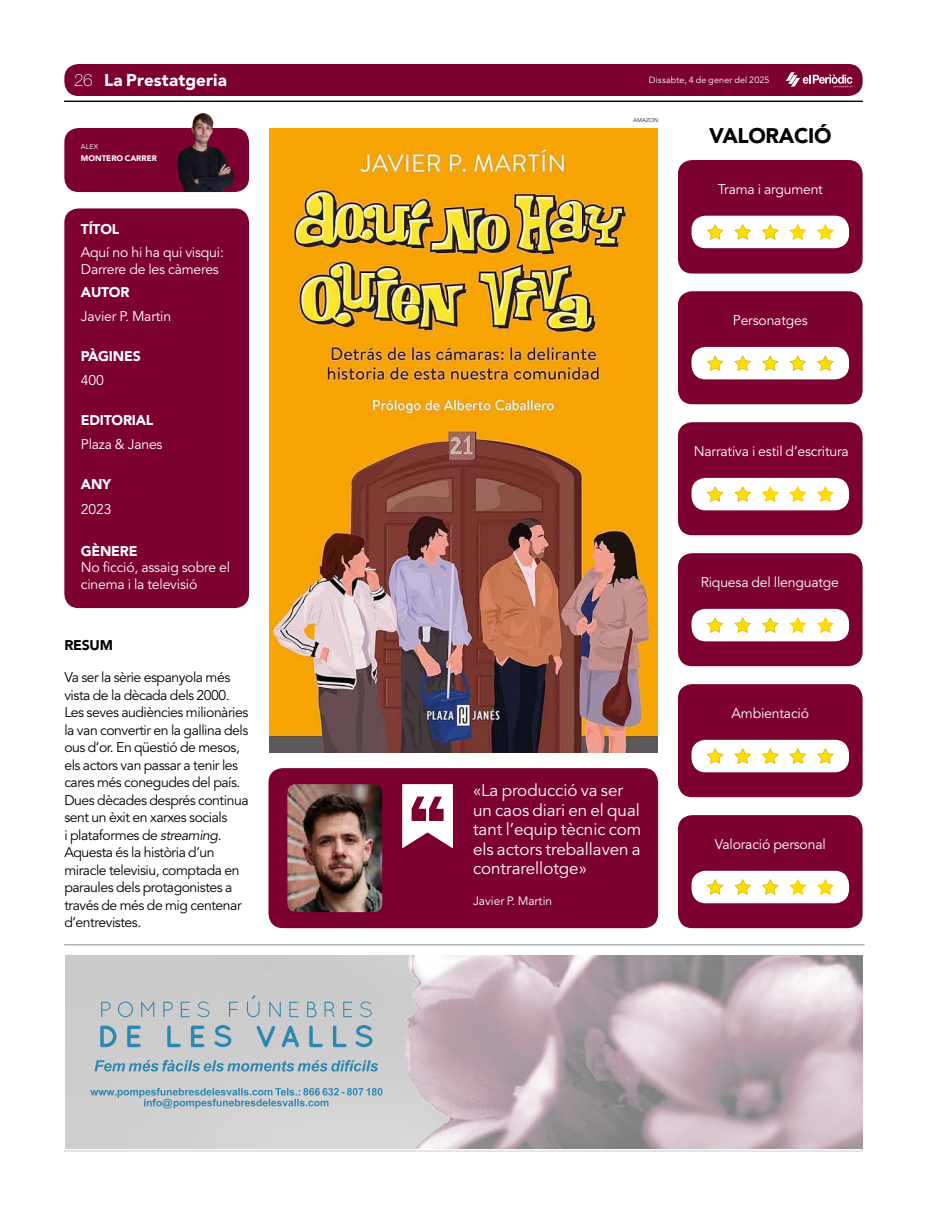
<style>
.page{position:relative;width:927px;height:1220px;background:#fff}
.page>*{position:absolute;margin:0;border:0;box-sizing:border-box;transform-origin:0 0}
.t1{font:900 21px "Avenir LT Std";letter-spacing:-.015em;color:#000}
.t2{font:17px/19.5px "Avenir LT Std";letter-spacing:-.005em;color:#fff}
.t3{font:900 17px "Avenir LT Std";color:#fff}
.t4{font:14px/17.5px "Avenir LT Std";letter-spacing:-.035em;color:#000}
.t5{font:14px/17px "Avenir LT Std";letter-spacing:-.015em;color:#fff}
.t6{font:900 14px "Avenir LT Std";letter-spacing:-.015em;color:#fff}
.t7{font:900 14px "Avenir LT Std";color:#000}
.t8{font:12px "Avenir LT Std";color:#fff}
.t9{font:9px "Avenir LT Std";letter-spacing:.015em;color:#fff}
.t10{font:900 8px "Avenir LT Std";letter-spacing:.005em;color:#fff}
.t11{font:7px "Avenir LT Std";color:#fff}
.t12{font:300 5.5px "Avenir LT Std";letter-spacing:.015em;color:#000}
.s1{font-family:"Helvetica Neue LT Std";font-weight:100}
.s2{font-style:italic}
</style>
<div class="page">
<div style="left:268px;top:768px;width:390px;height:160px;background:#7c0030;border-radius:14px"></div>
<hr style="left:64px;top:101px;width:798px;height:1px;background:#000">
<img style="left:269px;top:128px;width:389px;height:624px">
<img style="left:287px;top:784px;width:95px;height:128px">
<svg style="left:402px;top:784px;width:51px;height:64px"></svg>
<div style="left:64px;top:208px;width:185px;height:400px;background:#7c0030;border-radius:14px"></div>
<svg style="left:64px;top:128px;width:185px;height:64px;background:#6c0930"></svg>
<div style="left:678px;top:160px;width:184px;height:114px;background:#7c0030;border-radius:14px"></div>
<div style="left:691px;top:216px;width:158px;height:32px;background:#fff;border-radius:14px"></div>
<svg style="left:707px;top:224px;width:16px;height:16px"></svg>
<svg style="left:734px;top:224px;width:17px;height:16px"></svg>
<svg style="left:762px;top:224px;width:16px;height:16px"></svg>
<svg style="left:789px;top:224px;width:17px;height:16px"></svg>
<svg style="left:817px;top:224px;width:16px;height:16px"></svg>
<div style="left:678px;top:291px;width:184px;height:113px;background:#7c0030;border-radius:14px"></div>
<div style="left:691px;top:347px;width:158px;height:32px;background:#fff;border-radius:14px"></div>
<svg style="left:707px;top:355px;width:16px;height:16px"></svg>
<svg style="left:734px;top:355px;width:17px;height:16px"></svg>
<svg style="left:762px;top:355px;width:16px;height:16px"></svg>
<svg style="left:789px;top:355px;width:17px;height:16px"></svg>
<svg style="left:817px;top:355px;width:16px;height:16px"></svg>
<div style="left:678px;top:422px;width:184px;height:113px;background:#7c0030;border-radius:14px"></div>
<div style="left:691px;top:478px;width:158px;height:32px;background:#fff;border-radius:14px"></div>
<svg style="left:707px;top:486px;width:16px;height:16px"></svg>
<svg style="left:734px;top:486px;width:17px;height:16px"></svg>
<svg style="left:762px;top:486px;width:16px;height:16px"></svg>
<svg style="left:789px;top:486px;width:17px;height:16px"></svg>
<svg style="left:817px;top:486px;width:16px;height:16px"></svg>
<div style="left:678px;top:553px;width:184px;height:113px;background:#7c0030;border-radius:14px"></div>
<div style="left:691px;top:609px;width:158px;height:32px;background:#fff;border-radius:14px"></div>
<svg style="left:707px;top:617px;width:16px;height:16px"></svg>
<svg style="left:734px;top:617px;width:17px;height:16px"></svg>
<svg style="left:762px;top:617px;width:16px;height:16px"></svg>
<svg style="left:789px;top:617px;width:17px;height:16px"></svg>
<svg style="left:817px;top:617px;width:16px;height:16px"></svg>
<div style="left:678px;top:684px;width:184px;height:113px;background:#7c0030;border-radius:14px"></div>
<div style="left:691px;top:740px;width:158px;height:32px;background:#fff;border-radius:14px"></div>
<svg style="left:707px;top:748px;width:16px;height:16px"></svg>
<svg style="left:734px;top:748px;width:17px;height:16px"></svg>
<svg style="left:762px;top:748px;width:16px;height:16px"></svg>
<svg style="left:789px;top:748px;width:17px;height:16px"></svg>
<svg style="left:817px;top:748px;width:16px;height:16px"></svg>
<div style="left:678px;top:815px;width:184px;height:113px;background:#7c0030;border-radius:14px"></div>
<div style="left:691px;top:871px;width:158px;height:32px;background:#fff;border-radius:14px"></div>
<svg style="left:707px;top:879px;width:16px;height:16px"></svg>
<svg style="left:734px;top:879px;width:17px;height:16px"></svg>
<svg style="left:762px;top:879px;width:16px;height:16px"></svg>
<svg style="left:789px;top:879px;width:17px;height:16px"></svg>
<svg style="left:817px;top:879px;width:16px;height:16px"></svg>
<div style="left:64px;top:64px;width:798px;height:32px;background:#7c0030;border-radius:14px"></div>
<svg style="left:785px;top:72px;width:67px;height:16px"></svg>
<svg style="left:194px;top:113px;width:9px;height:6px"></svg>
<hr style="left:64px;top:944px;width:800px;height:1px;background:#b1b3b4">
<svg style="left:65px;top:955px;width:797px;height:194px;background:#c5bbc0"></svg>
<svg style="left:95px;top:1060px;width:283px;height:11px;background:#90b2c2"></svg>
<svg style="left:100px;top:1025px;width:16px;height:22px"></svg>
<svg style="left:127px;top:1025px;width:14px;height:22px"></svg>
<svg style="left:167px;top:1025px;width:14px;height:22px"></svg>
<svg style="left:191px;top:1025px;width:13px;height:22px"></svg>
<svg style="left:214px;top:1025px;width:17px;height:22px"></svg>
<svg style="left:256px;top:1025px;width:19px;height:22px"></svg>
<svg style="left:281px;top:1025px;width:18px;height:22px"></svg>
<svg style="left:309px;top:1025px;width:14px;height:22px"></svg>
<svg style="left:333px;top:1025px;width:13px;height:22px"></svg>
<svg style="left:355px;top:1025px;width:17px;height:22px"></svg>
<svg style="left:101px;top:1002px;width:10px;height:15px"></svg>
<svg style="left:118px;top:1001px;width:15px;height:16px"></svg>
<svg style="left:141px;top:1002px;width:13px;height:15px"></svg>
<svg style="left:163px;top:1002px;width:10px;height:15px"></svg>
<svg style="left:181px;top:1002px;width:9px;height:15px"></svg>
<svg style="left:198px;top:1001px;width:11px;height:16px"></svg>
<svg style="left:229px;top:1002px;width:9px;height:15px"></svg>
<svg style="left:269px;top:1002px;width:12px;height:15px"></svg>
<svg style="left:289px;top:1002px;width:9px;height:15px"></svg>
<svg style="left:307px;top:1002px;width:9px;height:15px"></svg>
<svg style="left:324px;top:1002px;width:11px;height:15px"></svg>
<svg style="left:343px;top:1002px;width:9px;height:15px"></svg>
<svg style="left:360px;top:1001px;width:12px;height:16px"></svg>
<svg style="left:247px;top:995px;width:13px;height:22px"></svg>
<svg style="left:90px;top:1088px;width:292px;height:20px;background:#a7bec8"></svg>
<p class="t3" style="left:74px;top:70px;width:154px"><span class="s1">26</span> LA PRESTATGERIA</p>
<p class="t9" style="left:649px;top:75px;width:122px">Dissabte, 4 de gener del 2025</p>
<p class="t11" style="left:81px;top:143px;width:6px">ale</p>
<p class="t11" style="left:94px;top:143px;width:6px">x</p>
<p class="t10" style="left:81px;top:153px;width:78px">MONTERO CARRER</p>
<p class="t6" style="left:81px;top:221px;width:40px">TÍTOL</p>
<p class="t5" style="left:81px;top:244px;width:145px">Aquí no hi ha qui visqui:<br>Darrere de les càmeres</p>
<p class="t5" style="left:81px;top:308px;width:92px">Javier P. Martin</p>
<p class="t6" style="left:81px;top:284px;width:50px">AUTOR</p>
<p class="t6" style="left:81px;top:348px;width:61px">PÀGINES</p>
<p class="t5" style="left:81px;top:372px;width:24px">400</p>
<p class="t6" style="left:81px;top:411px;width:74px">EDITORIAL</p>
<p class="t5" style="left:81px;top:436px;width:83px">Plaza &amp; Janes</p>
<p class="t6" style="left:81px;top:476px;width:32px">ANY</p>
<p class="t5" style="left:81px;top:501px;width:32px">2023</p>
<p class="t6" style="left:81px;top:542px;width:58px">GÈNERE</p>
<p class="t5" style="left:81px;top:559px;width:151px">No ficció, assaig sobre el cinema i la televisió</p>
<p class="t7" style="left:64px;top:637px;width:50px">RESUM</p>
<p class="t4" style="left:64px;top:669px;width:186px">Va ser la sèrie espanyola més vista de la dècada dels 2000.<br>Les seves audiències milionàries la van convertir en la gallina dels ous d’or. En qüestió de mesos, els actors van passar a tenir les cares més conegudes del país.<br>Dues dècades després continua sent un èxit en xarxes socials<br>i plataformes de <span class="s2">streaming</span>.<br>Aquesta és la història d’un miracle televisiu, comptada en paraules dels protagonistes a través de més de mig centenar d’entrevistes.</p>
<p class="t12" style="left:633px;top:117px;width:26px">AMAZON</p>
<p class="t1" style="left:709px;top:123px;width:124px">VALORACIÓ</p>
<p class="t5" style="left:717px;top:181px;width:107px">Trama i argument</p>
<p class="t5" style="left:733px;top:312px;width:76px">Personatges</p>
<p class="t5" style="left:694px;top:443px;width:157px">Narrativa i estil d’escritura</p>
<p class="t2" style="left:473px;top:781px;width:170px">«La producció va ser un caos diari en el qual tant l’equip tècnic com els actors treballaven a contrarellotge»</p>
<p class="t8" style="left:473px;top:893px;width:81px">Javier P. Martin</p>
<p class="t5" style="left:700px;top:574px;width:140px">Riquesa del llenguatge</p>
<p class="t5" style="left:731px;top:705px;width:79px">Ambientació</p>
<p class="t5" style="left:715px;top:836px;width:112px">Valoració personal</p>
</div>
